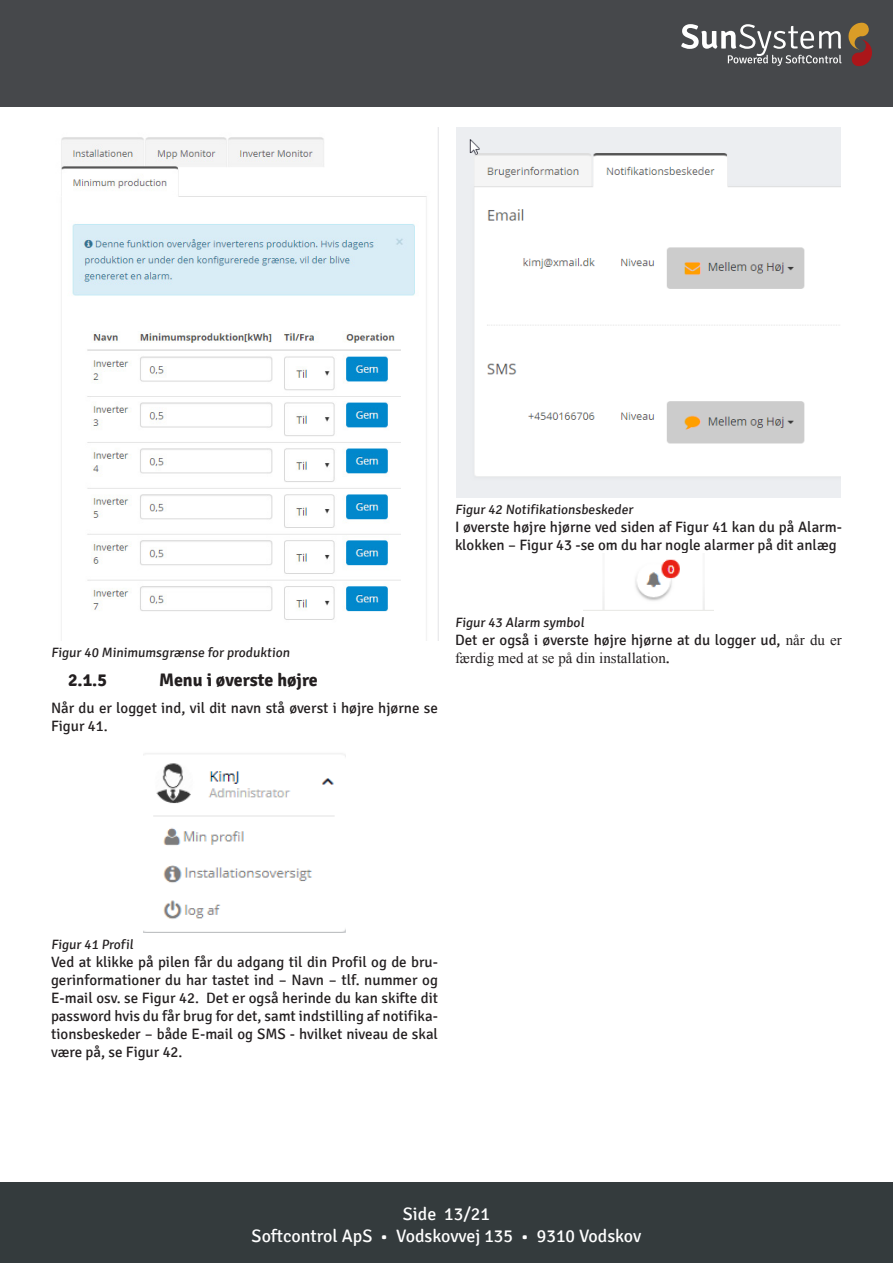
<style>
.page{position:relative;width:893px;height:1263px;background:#fff}
.page>*{position:absolute;margin:0;border:0;box-sizing:border-box;transform-origin:0 0}
.t1{font:18px/21.6px "Signika";color:#fff;text-align:center}
.t2{font:700 18px "Signika";color:#231f20}
.Brødtekst{font:15px/18px "Signika";color:#231f20}
.Figurtekst{font:13.5px "Signika";letter-spacing:.025em;color:#231f20}
.s1{font-family:"Times New Roman"}
</style>
<div class="page">
<div style="left:0;top:1182px;width:893px;height:81px;background:#343b3d"></div>
<div style="left:0;top:0;width:893px;height:106px;background:#46484b"></div>
<svg style="left:848px;top:23px;width:24px;height:43px"></svg>
<svg style="left:681px;top:24px;width:160px;height:42px"></svg>
<img style="left:61px;top:137px;width:366px;height:503px">
<img style="left:144px;top:753px;width:201px;height:180px">
<img style="left:456px;top:128px;width:384px;height:370px">
<img style="left:602px;top:559px;width:103px;height:51px">
<p class="Figurtekst" style="left:455px;top:502px;width:181px">Figur 42 Notifikationsbeskeder</p>
<p class="Brødtekst" style="left:455px;top:518px;width:388px">I øverste højre hjørne ved siden af Figur 41 kan du på Alarm&shy;klokken – Figur 43 -se om du har nogle alarmer på dit anlæg</p>
<p class="Figurtekst" style="left:51px;top:645px;width:242px">Figur 40 Minimumsgrænse for produktion</p>
<p class="t2" style="left:68px;top:669px;width:40px">2.1.5</p>
<p class="t2" style="left:159px;top:669px;width:160px">Menu i øverste højre</p>
<p class="Brødtekst" style="left:51px;top:699px;width:388px">Når du er logget ind, vil dit navn stå øverst i højre hjørne se<br>Figur 41.</p>
<p class="Figurtekst" style="left:455px;top:614px;width:132px">Figur 43 Alarm symbol</p>
<p class="Brødtekst" style="left:455px;top:631px;width:388px">Det er også i øverste højre hjørne at du logger ud, <span class="s1">når du er færdig med at se på din installation</span>.</p>
<p class="Figurtekst" style="left:51px;top:937px;width:85px">Figur 41 Profil</p>
<p class="Brødtekst" style="left:51px;top:953px;width:388px;text-align:justify">Ved at klikke på pilen får du adgang til din Profil og de bru&shy;gerinformationer du har tastet ind – Navn – tlf. nummer og E-mail osv. se Figur 42. Det er også herinde du kan skifte dit password hvis du får brug for det, samt indstilling af notifika&shy;tionsbeskeder – både E-mail og SMS - hvilket niveau de skal være på, se Figur 42.</p>
<p class="t1" style="left:252px;top:1204px;width:391px">Side 13/21<br>Softcontrol ApS • Vodskovvej 135 • 9310 Vodskov</p>
</div>
